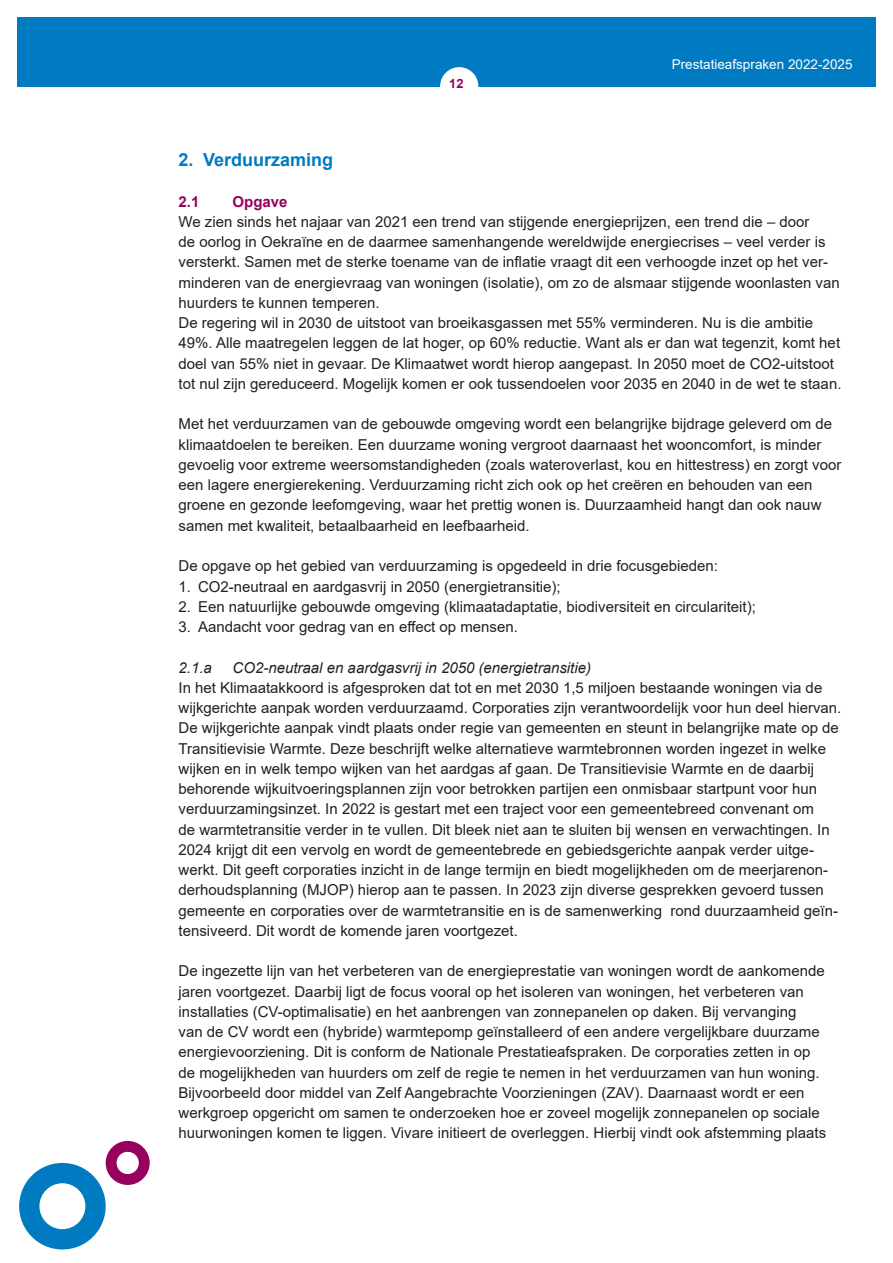
<style>
.page{position:relative;width:893px;height:1263px;background:#fff}
.page>*{position:absolute;margin:0;border:0;box-sizing:border-box;transform-origin:0 0}
.t1{font:700 18px "Arial";color:#007ac0}
.t2{font:15px/20.2px "Arial";color:#231f20}
.t3{font:italic 15px "Arial";color:#231f20}
.t4{font:700 15px "Arial";color:#97015e}
.t5{font:13.5px "Arial";color:#fff}
.t6{font:700 12.75px "Arial";color:#97015e}
</style>
<div class="page">
<div style="left:17px;top:17px;width:859px;height:69px;background:#007ac0"></div>
<svg style="left:19px;top:1140px;width:131px;height:110px"></svg>
<div style="left:440px;top:67px;width:38px;height:38px;background:#fff;border-radius:50%"></div>
<p class="t6" style="left:449px;top:75px;width:16px">12</p>
<p class="t5" style="left:672px;top:55px;width:182px">Prestatieafspraken 2022-2025</p>
<p class="t1" style="left:179px;top:147px;width:156px">2. Verduurzaming</p>
<p class="t4" style="left:179px;top:191px;width:22px">2.1</p>
<p class="t4" style="left:233px;top:191px;width:57px">Opgave</p>
<p class="t2" style="left:179px;top:211px;width:664px">We zien sinds het najaar van 2021 een trend van stijgende energieprijzen, een trend die – door<br>de oorlog in Oekraïne en de daarmee samenhangende wereldwijde energiecrises – veel verder is versterkt. Samen met de sterke toename van de inflatie vraagt dit een verhoogde inzet op het ver&shy;minderen van de energievraag van woningen (isolatie), om zo de alsmaar stijgende woonlasten van huurders te kunnen temperen.<br>De regering wil in 2030 de uitstoot van broeikasgassen met 55% verminderen. Nu is die ambitie 49%. Alle maatregelen leggen de lat hoger, op 60% reductie. Want als er dan wat tegenzit, komt het doel van 55% niet in gevaar. De Klimaatwet wordt hierop aangepast. In 2050 moet de CO2-uitstoot tot nul zijn gereduceerd. Mogelijk komen er ook tussendoelen voor 2035 en 2040 in de wet te staan.</p>
<p class="t2" style="left:179px;top:414px;width:664px">Met het verduurzamen van de gebouwde omgeving wordt een belangrijke bijdrage geleverd om de klimaatdoelen te bereiken. Een duurzame woning vergroot daarnaast het wooncomfort, is minder gevoelig voor extreme weersomstandigheden (zoals wateroverlast, kou en hittestress) en zorgt voor een lagere energierekening. Verduurzaming richt zich ook op het creëren en behouden van een groene en gezonde leefomgeving, waar het prettig wonen is. Duurzaamheid hangt dan ook nauw samen met kwaliteit, betaalbaarheid en leefbaarheid.</p>
<p class="t2" style="left:179px;top:556px;width:541px">De opgave op het gebied van verduurzaming is opgedeeld in drie focusgebieden:</p>
<p class="t2" style="left:179px;top:576px;width:384px">1. CO2-neutraal en aardgasvrij in 2050 (energietransitie);</p>
<p class="t2" style="left:179px;top:596px;width:579px">2. Een natuurlijke gebouwde omgeving (klimaatadaptatie, biodiversiteit en circulariteit);</p>
<p class="t2" style="left:179px;top:616px;width:341px">3. Aandacht voor gedrag van en effect op mensen.</p>
<p class="t3" style="left:179px;top:657px;width:35px">2.1.a</p>
<p class="t3" style="left:233px;top:657px;width:360px">CO2-neutraal en aardgasvrij in 2050 (energietransitie)</p>
<p class="t2" style="left:179px;top:677px;width:664px">In het Klimaatakkoord is afgesproken dat tot en met 2030 1,5 miljoen bestaande woningen via de wijkgerichte aanpak worden verduurzaamd. Corporaties zijn verantwoordelijk voor hun deel hiervan.<br>De wijkgerichte aanpak vindt plaats onder regie van gemeenten en steunt in belangrijke mate op de Transitievisie Warmte. Deze beschrijft welke alternatieve warmtebronnen worden ingezet in welke wijken en in welk tempo wijken van het aardgas af gaan. De Transitievisie Warmte en de daarbij behorende wijkuitvoeringsplannen zijn voor betrokken partijen een onmisbaar startpunt voor hun verduurzamingsinzet. In 2022 is gestart met een traject voor een gemeentebreed convenant om<br>de warmtetransitie verder in te vullen. Dit bleek niet aan te sluiten bij wensen en verwachtingen. In 2024 krijgt dit een vervolg en wordt de gemeentebrede en gebiedsgerichte aanpak verder uitge&shy;werkt. Dit geeft corporaties inzicht in de lange termijn en biedt mogelijkheden om de meerjarenon&shy;derhoudsplanning (MJOP) hierop aan te passen. In 2023 zijn diverse gesprekken gevoerd tussen gemeente en corporaties over de warmtetransitie en is de samenwerking rond duurzaamheid geïn&shy;tensiveerd. Dit wordt de komende jaren voortgezet.</p>
<p class="t2" style="left:179px;top:961px;width:649px">De ingezette lijn van het verbeteren van de energieprestatie van woningen wordt de aankomende jaren voortgezet. Daarbij ligt de focus vooral op het isoleren van woningen, het verbeteren van installaties (CV-optimalisatie) en het aanbrengen van zonnepanelen op daken. Bij vervanging<br>van de CV wordt een (hybride) warmtepomp geïnstalleerd of een andere vergelijkbare duurzame energievoorziening. Dit is conform de Nationale Prestatieafspraken. De corporaties zetten in op de mogelijkheden van huurders om zelf de regie te nemen in het verduurzamen van hun woning.<br>Bijvoorbeeld door middel van Zelf Aangebrachte Voorzieningen (ZAV). Daarnaast wordt er een werkgroep opgericht om samen te onderzoeken hoe er zoveel mogelijk zonnepanelen op sociale huurwoningen komen te liggen. Vivare initieert de overleggen. Hierbij vindt ook afstemming plaats</p>
</div>
